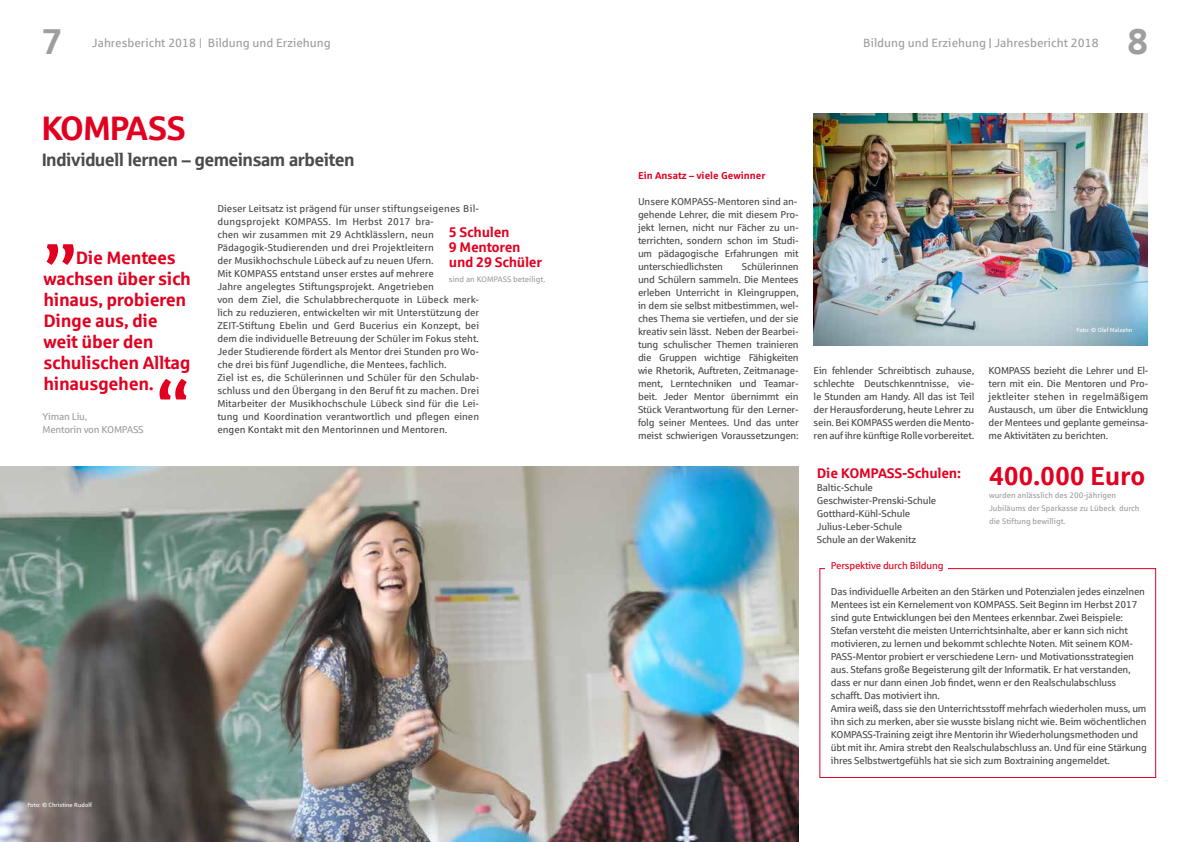
<style>
.page{position:relative;width:1191px;height:842px;background:#fff}
.page>*{position:absolute;margin:0;border:0;box-sizing:border-box;transform-origin:0 0}
.t1{font:700 72px "Sparkasse Rg";color:#e20020}
.t2{font:36px "Sparkasse Head";color:#9c9e9f}
.t3{font:34px "Sparkasse Head";color:#e20020}
.t4{font:700 26px "Sparkasse Rg";letter-spacing:-.01em;color:#e20020}
.t5{font:700 18px/21px "Sparkasse Rg";letter-spacing:-.02em;color:#e20020}
.t6{font:18px "Sparkasse Head";color:#4b4b4d}
.t7{font:700 14px/15px "Sparkasse Rg";letter-spacing:-.02em;color:#e20020}
.t8{font:12px "Sparkasse Rg";color:#9c9e9f}
.t9{font:10px/13px "Sparkasse Rg";letter-spacing:-.02em;color:#4b4b4d;text-align:justify}
.t10{font:10px/13px "Sparkasse Rg";color:#4b4b4d}
.t11{font:10px/13px "Sparkasse Rg";letter-spacing:-.02em;color:#9c9e9f}
.t12{font:10px "Sparkasse Rg";letter-spacing:-.02em;color:#e20020}
.t13{font:700 10px "Sparkasse Rg";color:#e20020}
.t14{font:8px/13px "Sparkasse Rg";color:#9c9e9f}
.t15{font:6px "Sparkasse Rg";color:#fff}
.s1{font-family:"Sparkasse Head"}
</style>
<div class="page">
<div style="left:819px;top:568px;width:336px;height:210px;border:1px solid #e20020"></div>
<div style="left:825px;top:561px;width:122px;height:15px;background:#fff"></div>
<img style="left:0;top:466px;width:798px;height:376px">
<img style="left:813px;top:113px;width:334px;height:233px">
<h2 class="t2" style="left:43px;top:18px;width:21px">7</h2>
<h2 class="t2" style="left:1127px;top:18px;width:21px">8</h2>
<p class="t8" style="left:92px;top:35px;width:240px">Jahresbericht 2018 | Bildung und Erziehung</p>
<p class="t8" style="left:863px;top:35px;width:237px">Bildung und Erziehung <span class="s1">|</span> Jahresbericht 2018</p>
<h3 class="t3" style="left:42px;top:106px;width:145px">KOMPASS</h3>
<h3 class="t6" style="left:42px;top:148px;width:314px">Individuell lernen – gemeinsam arbeiten</h3>
<h1 class="t1" style="left:43px;top:184px;width:35px">„</h1>
<h3 class="t5" style="left:43px;top:247px;width:149px;text-indent:32px">Die Mentees wachsen über sich hinaus, probieren<br>Dinge aus, die weit über den schulischen Alltag hinausgehen.</h3>
<h1 class="t1" style="left:156px;top:361px;width:35px">“</h1>
<p class="t11" style="left:43px;top:409px;width:103px">Yiman Liu,<br>Mentorin von KOMPASS</p>
<p class="t10" style="left:217px;top:201px;width:263px">Dieser Leitsatz ist prägend für unser stiftungseigenes Bil&shy;dungsprojekt KOMPASS. Im Herbst 2017 bra-<br>chen wir zusammen mit 29 Achtklässlern, neun Pädagogik-Studierenden und drei Projektleitern<br>der Musikhochschule Lübeck auf zu neuen Ufern.<br>Mit KOMPASS entstand unser erstes auf mehrere<br>Jahre angelegtes Stiftungsprojekt. Angetrieben<br>von dem Ziel, die Schulabbrecherquote in Lübeck merk&shy;lich zu reduzieren, entwickelten wir mit Unterstützung der ZEIT-Stiftung Ebelin und Gerd Bucerius ein Konzept, bei dem die individuelle Betreuung der Schüler im Fokus steht.<br>Jeder Studierende fördert als Mentor drei Stunden pro Wo&shy;che drei bis fünf Jugendliche, die Mentees, fachlich.<br>Ziel ist es, die Schülerinnen und Schüler für den Schulab&shy;schluss und den Übergang in den Beruf fit zu machen. Drei Mitarbeiter der Musikhochschule Lübeck sind für die Lei&shy;tung und Koordination verantwortlich und pflegen einen engen Kontakt mit den Mentorinnen und Mentoren.</p>
<h3 class="t7" style="left:449px;top:224px;width:95px">5 Schulen<br>9 Mentoren und 29 Schüler</h3>
<p class="t14" style="left:449px;top:273px;width:98px">sind an KOMPASS beteiligt.</p>
<p class="t15" style="left:27px;top:801px;width:66px">Foto: © Christine Rudolf</p>
<p class="t13" style="left:638px;top:169px;width:129px">Ein Ansatz – viele Gewinner</p>
<p class="t9" style="left:638px;top:195px;width:162px;text-align:left">Unsere KOMPASS-Mentoren sind an&shy;gehende Lehrer, die mit diesem Pro&shy;jekt lernen, nicht nur Fächer zu un&shy;terrichten, sondern schon im Studi&shy;um pädagogische Erfahrungen mit unterschiedlichsten</p>
<p class="t9" style="left:638px;top:260px;width:162px;text-indent:104px">Schülerinnen und Schülern sammeln. Die Mentees erleben Unterricht in Kleingruppen, in dem sie selbst mitbestimmen, wel&shy;ches Thema sie vertiefen, und der sie kreativ sein lässt. Neben der Bearbei&shy;tung schulischer Themen trainieren die Gruppen wichtige Fähigkeiten wie Rhetorik, Auftreten, Zeitmanage&shy;ment, Lerntechniken und Teamar&shy;beit. Jeder Mentor übernimmt ein Stück Verantwortung für den Lerner&shy;folg seiner Mentees. Und das unter meist schwierigen Voraussetzungen:</p>
<p class="t9" style="left:813px;top:364px;width:162px">Ein fehlender Schreibtisch zuhause, schlechte Deutschkenntnisse, vie&shy;le Stunden am Handy. All das ist Teil der Herausforderung, heute Lehrer zu sein. Bei KOMPASS werden die Mento&shy;ren auf ihre künftige Rolle vorbereitet.</p>
<h3 class="t7" style="left:817px;top:465px;width:146px">Die KOMPASS-Schulen:</h3>
<p class="t9" style="left:817px;top:481px;width:121px;text-align:left">Baltic-Schule<br>Geschwister-Prenski-Schule<br>Gotthard-Kühl-Schule<br>Julius-Leber-Schule<br>Schule an der Wakenitz</p>
<p class="t15" style="left:1076px;top:326px;width:57px">Foto: © Olaf Malzahn</p>
<p class="t9" style="left:988px;top:364px;width:161px">KOMPASS bezieht die Lehrer und El&shy;tern mit ein. Die Mentoren und Pro&shy;jektleiter stehen in regelmäßigem Austausch, um über die Entwicklung der Mentees und geplante gemeinsa&shy;me Aktivitäten zu berichten.</p>
<h3 class="t4" style="left:989px;top:459px;width:158px">400.000 Euro</h3>
<p class="t14" style="left:989px;top:488px;width:152px">wurden anlässlich des 200-jährigen<br>Jubiläums der Sparkasse zu Lübeck durch die Stiftung bewilligt.</p>
<p class="t12" style="left:831px;top:559px;width:114px">Perspektive durch Bildung</p>
<p class="t9" style="left:831px;top:585px;width:318px;text-align:left">Das individuelle Arbeiten an den Stärken und Potenzialen jedes einzelnen Mentees ist ein Kernelement von KOMPASS. Seit Beginn im Herbst 2017 sind gute Entwicklungen bei den Mentees erkennbar. Zwei Beispiele:<br>Stefan versteht die meisten Unterrichtsinhalte, aber er kann sich nicht motivieren, zu lernen und bekommt schlechte Noten. Mit seinem KOM-PASS-Mentor probiert er verschiedene Lern- und Motivationsstrategien aus. Stefans große Begeisterung gilt der Informatik. Er hat verstanden, dass er nur dann einen Job findet, wenn er den Realschulabschluss schafft. Das motiviert ihn.<br>Amira weiß, dass sie den Unterrichtsstoff mehrfach wiederholen muss, um ihn sich zu merken, aber sie wusste bislang nicht wie. Beim wöchentlichen KOMPASS-Training zeigt ihre Mentorin ihr Wiederholungsmethoden und übt mit ihr. Amira strebt den Realschulabschluss an. Und für eine Stärkung ihres Selbstwertgefühls hat sie sich zum Boxtraining angemeldet.</p>
</div>
